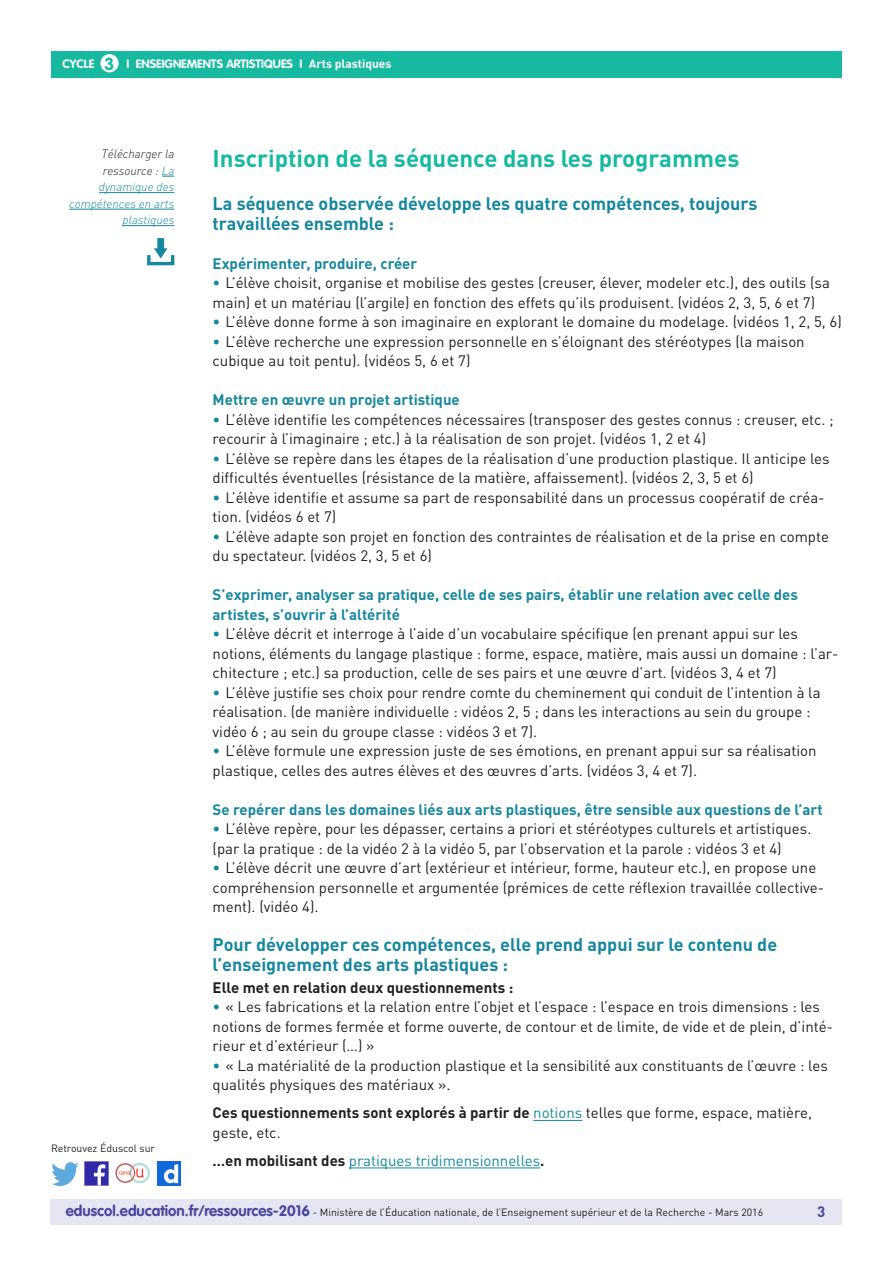
<style>
.page{position:relative;width:893px;height:1263px;background:#fff}
.page>*{position:absolute;margin:0;border:0;box-sizing:border-box;transform-origin:0 0}
._03_Titre_de_niveau{font:700 24px "DIN Pro";color:#17baa1}
._04_Titre_de_niveau{font:700 18px/19.5px "DIN Pro";color:#16879f}
.t1{font:700 17.25px "VAG Rounded Std";color:#17baa1}
._08_Liste_à_puces_ni{font:15px/19.5px "DIN Pro";color:#231f20}
._05_Titre_de_niveau{font:700 15px/19.5px "DIN Pro";color:#16879f}
._06_Texte_courant{font:15px/19.5px "DIN Pro";letter-spacing:-.005em;color:#231f20}
._06_Texte_courant-2{font:15px "DIN Pro";color:#16879f}
._06_Texte_courant-3{font:700 15px "DIN Pro";color:#231f20}
.t2{font:700 15px "DIN Pro";color:#4a489e}
._07_Texte_en_marge{font:italic 300 12px/16.5px "DIN Pro";color:#16879f;text-align:right}
.t3{font:700 12px "VAG Rounded Std";color:#fff}
.t4{font:700 12px "DIN Pro";color:#fff}
.t5{font:10.5px "DIN Pro";color:#231f20}
.s1{color:#231f20}
.s2{color:#16879f}
.s3{font-weight:700}
.s4{font-weight:700;color:#231f20}
.s5{font-family:"VAG Rounded Std";font-weight:700;font-size:15px;color:#4a489e}
</style>
<div class="page">
<div style="left:50px;top:1199px;width:791px;height:26px;background:#e6e5f2"></div>
<div style="left:51px;top:51px;width:791px;height:27px;background:#17baa1"></div>
<div style="left:100px;top:54px;width:19px;height:18px;background:#fff;border-radius:50%"></div>
<img style="left:85px;top:1162px;width:23px;height:23px">
<img style="left:51px;top:1163px;width:28px;height:22px">
<img style="left:158px;top:1162px;width:22px;height:23px">
<img style="left:115px;top:1163px;width:35px;height:21px">
<hr style="left:533px;top:1120px;width:49px;height:1px;background:#16879f">
<hr style="left:349px;top:1167px;width:191px;height:1px;background:#16879f">
<svg style="left:162px;top:176px;width:12px;height:1px"></svg>
<hr style="left:99px;top:192px;width:75px;height:1px;background:#16879f">
<hr style="left:69px;top:209px;width:105px;height:1px;background:#16879f">
<hr style="left:123px;top:225px;width:51px;height:1px;background:#16879f">
<svg style="left:147px;top:238px;width:27px;height:27px"></svg>
<p class="t1" style="left:105px;top:53px;width:11px">3</p>
<p class="t4" style="left:309px;top:56px;width:84px">Arts plastiques</p>
<p class="t3" style="left:63px;top:57px;width:33px">CYCLE</p>
<p class="t3" style="left:127px;top:57px;width:177px">I ENSEIGNEMENTS ARTISTIQUES I</p>
<p class="_07_Texte_en_marge" style="left:69px;top:145px;width:107px"><span class="s1">Télécharger la ressource :</span> La dynamique des compétences en arts plastiques</p>
<p class="t5" style="left:51px;top:1141px;width:106px">Retrouvez Éduscol sur</p>
<p class="_03_Titre_de_niveau" style="left:213px;top:143px;width:528px">Inscription de la séquence dans les programmes</p>
<p class="_04_Titre_de_niveau" style="left:213px;top:193px;width:546px">La séquence observée développe les quatre compétences, toujours travaillées ensemble :</p>
<p class="_05_Titre_de_niveau" style="left:213px;top:253px;width:206px">Expérimenter, produire, créer</p>
<p class="_08_Liste_à_puces_ni" style="left:213px;top:273px;width:619px"><span class="s2">•</span> L’élève choisit, organise et mobilise des gestes (creuser, élever, modeler etc.), des outils (sa main) et un matériau (l’argile) en fonction des effets qu’ils produisent. (vidéos 2, 3, 5, 6 et 7)</p>
<p class="_08_Liste_à_puces_ni" style="left:213px;top:312px;width:631px"><span class="s2">•</span> L’élève donne forme à son imaginaire en explorant le domaine du modelage. (vidéos 1, 2, 5, 6)</p>
<p class="_08_Liste_à_puces_ni" style="left:213px;top:331px;width:594px"><span class="s2">•</span> L’élève recherche une expression personnelle en s’éloignant des stéréotypes (la maison cubique au toit pentu). (vidéos 5, 6 et 7)</p>
<p class="_05_Titre_de_niveau" style="left:213px;top:389px;width:249px">Mettre en œuvre un projet artistique</p>
<p class="_08_Liste_à_puces_ni" style="left:213px;top:409px;width:623px"><span class="s2">•</span> L’élève identifie les compétences nécessaires (transposer des gestes connus : creuser, etc. ; recourir à l’imaginaire ; etc.) à la réalisation de son projet. (vidéos 1, 2 et 4)</p>
<p class="_08_Liste_à_puces_ni" style="left:213px;top:448px;width:618px"><span class="s2">•</span> L’élève se repère dans les étapes de la réalisation d’une production plastique. Il anticipe les difficultés éventuelles (résistance de la matière, affaissement). (vidéos 2, 3, 5 et 6)</p>
<p class="_08_Liste_à_puces_ni" style="left:213px;top:487px;width:613px"><span class="s2">•</span> L’élève identifie et assume sa part de responsabilité dans un processus coopératif de créa&shy;tion. (vidéos 6 et 7)</p>
<p class="_08_Liste_à_puces_ni" style="left:213px;top:526px;width:618px"><span class="s2">•</span> L’élève adapte son projet en fonction des contraintes de réalisation et de la prise en compte du spectateur. (vidéos 2, 3, 5 et 6)</p>
<p class="_05_Titre_de_niveau" style="left:213px;top:584px;width:587px">S’exprimer, analyser sa pratique, celle de ses pairs, établir une relation avec celle des artistes, s’ouvrir à l’altérité</p>
<p class="_08_Liste_à_puces_ni" style="left:213px;top:624px;width:627px"><span class="s2">•</span> L’élève décrit et interroge à l’aide d’un vocabulaire spécifique (en prenant appui sur les notions, éléments du langage plastique : forme, espace, matière, mais aussi un domaine : l’ar&shy;chitecture ; etc.) sa production, celle de ses pairs et une œuvre d’art. (vidéos 3, 4 et 7)</p>
<p class="_08_Liste_à_puces_ni" style="left:213px;top:682px;width:610px"><span class="s2">•</span> L’élève justifie ses choix pour rendre comte du cheminement qui conduit de l’intention à la réalisation. (de manière individuelle : vidéos 2, 5 ; dans les interactions au sein du groupe : vidéo 6 ; au sein du groupe classe : vidéos 3 et 7).</p>
<p class="_08_Liste_à_puces_ni" style="left:213px;top:741px;width:606px"><span class="s2">•</span> L’élève formule une expression juste de ses émotions, en prenant appui sur sa réalisation plastique, celles des autres élèves et des œuvres d’arts. (vidéos 3, 4 et 7).</p>
<p class="_05_Titre_de_niveau" style="left:213px;top:799px;width:611px">Se repérer dans les domaines liés aux arts plastiques, être sensible aux questions de l’art</p>
<p class="_08_Liste_à_puces_ni" style="left:213px;top:819px;width:600px"><span class="s2">•</span> L’élève repère, pour les dépasser, certains a priori et stéréotypes culturels et artistiques. (par la pratique : de la vidéo 2 à la vidéo 5, par l’observation et la parole : vidéos 3 et 4)</p>
<p class="_08_Liste_à_puces_ni" style="left:213px;top:858px;width:613px"><span class="s2">•</span> L’élève décrit une œuvre d’art (extérieur et intérieur, forme, hauteur etc.), en propose une compréhension personnelle et argumentée (prémices de cette réflexion travaillée collective&shy;ment). (vidéo 4).</p>
<p class="_04_Titre_de_niveau" style="left:213px;top:934px;width:566px">Pour développer ces compétences, elle prend appui sur le contenu de l’enseignement des arts plastiques :</p>
<p class="_06_Texte_courant-3" style="left:213px;top:977px;width:302px">Elle met en relation deux questionnements :</p>
<p class="_08_Liste_à_puces_ni" style="left:213px;top:997px;width:622px"><span class="s2">•</span> « Les fabrications et la relation entre l’objet et l’espace : l’espace en trois dimensions : les notions de formes fermée et forme ouverte, de contour et de limite, de vide et de plein, d’inté&shy;rieur et d’extérieur (…) »</p>
<p class="_08_Liste_à_puces_ni" style="left:213px;top:1055px;width:617px"><span class="s2">•</span> « La matérialité de la production plastique et la sensibilité aux constituants de l’œuvre : les qualités physiques des matériaux ».</p>
<p class="_06_Texte_courant" style="left:213px;top:1103px;width:601px"><span class="s3">Ces questionnements sont explorés à partir de</span> <span class="s2">notions</span> telles que forme, espace, matière, geste, etc.</p>
<p class="_06_Texte_courant-2" style="left:213px;top:1151px;width:333px"><span class="s4">…en mobilisant des</span> pratiques tridimensionnelles<span class="s4">.</span></p>
<p class="t5" style="left:66px;top:1205px;width:699px"><span class="s5">eduscol.education.fr/ressources-2016</span> - Ministère de l’Éducation nationale, de l’Enseignement supérieur et de la Recherche - Mars 2016</p>
<p class="t2" style="left:817px;top:1201px;width:10px">3</p>
</div>
